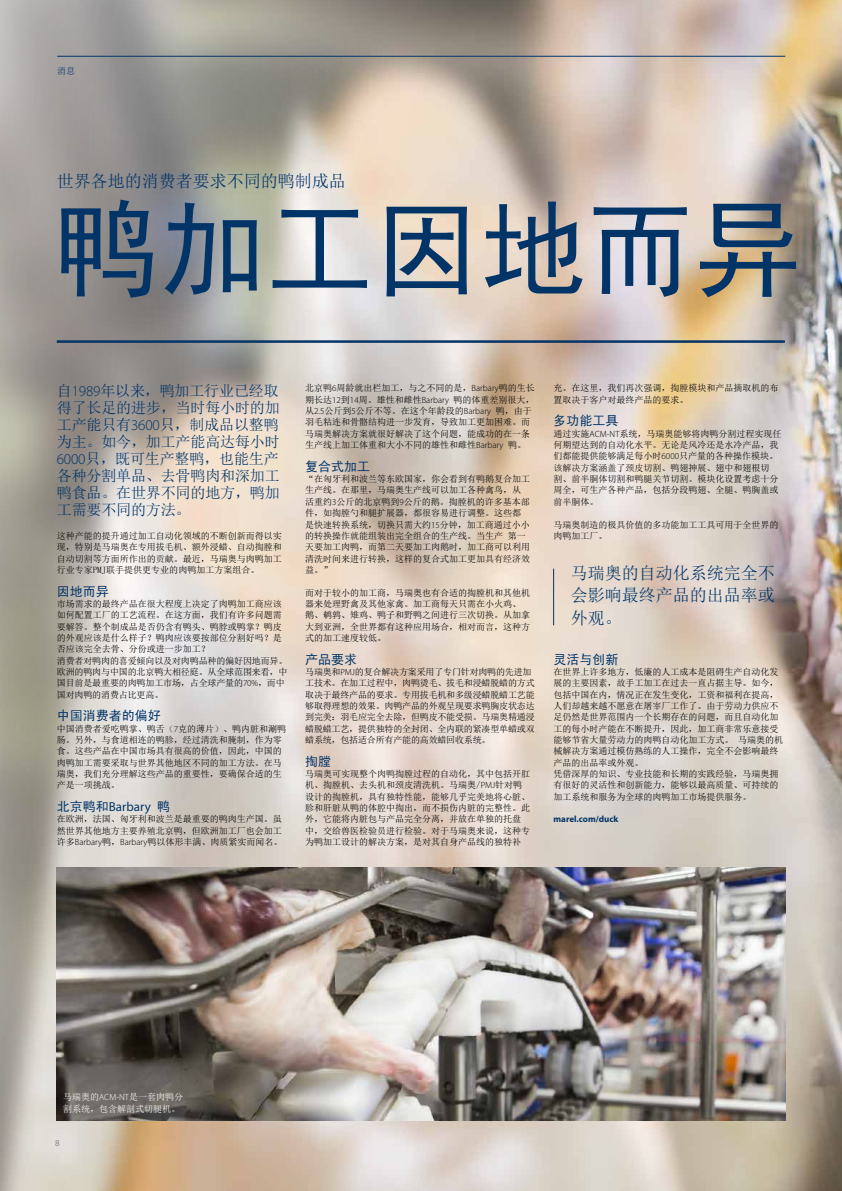
<style>
.page{position:relative;width:842px;height:1191px;background:#fff}
.page>*{position:absolute;margin:0;border:0;box-sizing:border-box;transform-origin:0 0}
.t1{font:107.8px "Sim Hei";letter-spacing:-.01em;color:#023467}
.t2{font:17px/22.7px "Sim Sun";color:#023467;text-align:justify}
.t3{font:15px/17px "Sim Sun";letter-spacing:-.01em;color:#023467;text-align:justify}
.t4{font:13px "Sim Hei";color:#023467}
.t5{font:13px "Myriad Pro";color:#023467}
.t6{font:9px/11.3px "Sim Sun";color:#000}
.t7{font:9px/11.3px "Sim Sun";letter-spacing:-.02em;color:#000}
.t8{font:9px/11.3px "Sim Sun";color:#fff}
.t9{font:700 9px "Myriad Pro";color:#023467}
.t10{font:9px "Sim Sun";color:#023467}
.t11{font:9px "Myriad Pro";color:#808b94}
.s1{font-family:"Myriad Pro";font-weight:300}
.s2{font-family:"Sim Hei"}
</style>
<div class="page">
<img style="left:0;top:0;width:842px;height:1191px">
<img style="left:57px;top:868px;width:728px;height:252px">
<hr style="left:57px;top:56px;width:728px;height:1px;background:#023467">
<hr style="left:57px;top:340px;width:728px;height:3px;background:#023467">
<hr style="left:553px;top:568px;width:1px;height:57px;background:#023467">
<p class="t10" style="left:57px;top:66px;width:19px">消息</p>
<h2 class="t2" style="left:57px;top:170px;width:290px">世界各地的消费者要求不同的鸭制成品</h2>
<h1 class="t1" style="left:53px;top:195px;width:750px">鸭加工因地而异</h1>
<h3 class="t3" style="left:57px;top:381px;width:224px">自<span class="s1">1989</span>年以来，鸭加工行业已经取得了长足的进步，当时每小时的加工产能只有<span class="s1">3600</span>只，制成品以整鸭为主。如今，加工产能高达每小时<span class="s1">6000</span>只，既可生产整鸭，也能生产各种分割单品、去骨鸭肉和深加工鸭食品。在世界不同的地方，鸭加工需要不同的方法。</h3>
<p class="t6" style="left:57px;top:530px;width:227px;text-align:justify">这种产能的提升通过加工自动化领域的不断创新而得以实现，特别是马瑞奥在专用拔毛机、额外浸蜡、自动掏膛和自动切割等方面所作出的贡献。最近，马瑞奥与肉鸭加工行业专家PMJ联手提供更专业的肉鸭加工方案组合。</p>
<h3 class="t4" style="left:57px;top:584px;width:54px">因地而异</h3>
<p class="t6" style="left:57px;top:598px;width:232px">市场需求的最终产品在很大程度上决定了肉鸭加工商应该如何配置工厂的工艺流程。在这方面，我们有许多问题需要解答。整个制成品是否仍含有鸭头、鸭脖或鸭掌？鸭皮的外观应该是什么样子？鸭肉应该要按部位分割好吗？是否应该完全去骨、分份或进一步加工？<br>消费者对鸭肉的喜爱倾向以及对肉鸭品种的偏好因地而异。欧洲的鸭肉与中国的北京鸭大相径庭。从全球范围来看，中国目前是最重要的肉鸭加工市场，占全球产量的<span class="s1">70%</span>，而中国对肉鸭的消费占比更高。</p>
<h3 class="t4" style="left:57px;top:709px;width:106px">中国消费者的偏好</h3>
<p class="t6" style="left:57px;top:723px;width:231px">中国消费者爱吃鸭掌、鸭舌（<span class="s1">7</span>克的薄片）、鸭内脏和涮鸭肠。另外，与食道相连的鸭胗，经过清洗和腌制，作为零食。这些产品在中国市场具有很高的价值，因此，中国的肉鸭加工需要采取与世界其他地区不同的加工方法。在马瑞奥，我们充分理解这些产品的重要性，要确保合适的生产是一项挑战。</p>
<h3 class="t5" style="left:57px;top:798px;width:115px"><span class="s2">北京鸭和</span>Barbary <span class="s2">鸭</span></h3>
<p class="t6" style="left:57px;top:813px;width:227px;text-align:justify">在欧洲，法国、匈牙利和波兰是最重要的鸭肉生产国。虽然世界其他地方主要养殖北京鸭，但欧洲加工厂也会加工许多<span class="s1">Barbary</span>鸭，<span class="s1">Barbary</span>鸭以体形丰满、肉质紧实而闻名。</p>
<p class="t6" style="left:305px;top:382px;width:231px">北京鸭<span class="s1">6</span>周龄就出栏加工，与之不同的是，<span class="s1">Barbary</span>鸭的生长期长达<span class="s1">12</span>到<span class="s1">14</span>周。雄性和雌性<span class="s1">Barbary</span> 鸭的体重差别很大，从<span class="s1">2.5</span>公斤到<span class="s1">5</span>公斤不等。在这个年龄段的<span class="s1">Barbary</span> 鸭，由于羽毛粘连和骨骼结构进一步发育，导致加工更加困难。而马瑞奥解决方案就很好解决了这个问题，能成功的在一条生产线上加工体重和大小不同的雄性和雌性<span class="s1">Barbary</span> 鸭。</p>
<h3 class="t4" style="left:305px;top:459px;width:66px">复合式加工</h3>
<p class="t6" style="left:305px;top:473px;width:226px">“在匈牙利和波兰等东欧国家，你会看到有鸭鹅复合加工生产线。在那里，马瑞奥生产线可以加工各种禽鸟，从活重约<span class="s1">3</span>公斤的北京鸭到<span class="s1">9</span>公斤的鹅。掏膛机的许多基本部件，如掏膛勺和腿扩展器，都很容易进行调整。这些都是快速转换系统，切换只需大约<span class="s1">15</span>分钟，加工商通过小小的转换操作就能组装出完全组合的生产线。当生产 第一天要加工肉鸭，而第二天要加工肉鹅时，加工商可以利用清洗时间来进行转换，这样的复合式加工更加具有经济效益。”</p>
<p class="t6" style="left:305px;top:586px;width:226px">而对于较小的加工商，马瑞奥也有合适的掏膛机和其他机器来处理野禽及其他家禽。加工商每天只需在小火鸡、鹅、鹌鹑、雉鸡、鸭子和野鸭之间进行三次切换。从加拿大到亚洲，全世界都有这种应用场合，相对而言，这种方式的加工速度较低。</p>
<h3 class="t4" style="left:305px;top:652px;width:53px">产品要求</h3>
<p class="t7" style="left:305px;top:666px;width:231px">马瑞奥和<span class="s1">PMJ</span>的复合解决方案采用了专门针对肉鸭的先进加工技术。在加工过程中，肉鸭烫毛、拔毛和浸蜡脱蜡的方式取决于最终产品的要求。专用拔毛机和多级浸蜡脱蜡工艺能够取得理想的效果。肉鸭产品的外观呈现要求鸭胸皮状态达到完美：羽毛应完全去除，但鸭皮不能受损。马瑞奥精通浸蜡脱蜡工艺，提供独特的全封闭、全内联的紧凑型单蜡或双蜡系统，包括适合所有产能的高效蜡回收系统。</p>
<h3 class="t4" style="left:305px;top:754px;width:27px">掏膛</h3>
<p class="t6" style="left:305px;top:768px;width:226px">马瑞奥可实现整个肉鸭掏膛过程的自动化，其中包括开肛机、掏膛机、去头机和颈皮清洗机。马瑞奥/<span class="s1">PMJ</span>针对鸭设计的掏膛机，具有独特性能，能够几乎完美地将心脏、胗和肝脏从鸭的体腔中掏出，而不损伤内脏的完整性。此外，它能将内脏包与产品完全分离，并放在单独的托盘中，交给兽医检验员进行检验。对于马瑞奥来说，这种专为鸭加工设计的解决方案，是对其自身产品线的独特补</p>
<p class="t6" style="left:553px;top:382px;width:226px">充。在这里，我们再次强调，掏膛模块和产品摘取机的布置取决于客户对最终产品的要求。</p>
<h3 class="t4" style="left:553px;top:414px;width:66px">多功能工具</h3>
<p class="t6" style="left:553px;top:428px;width:229px">通过实施<span class="s1">ACM-NT</span>系统，马瑞奥能够将肉鸭分割过程实现任何期望达到的自动化水平。无论是风冷还是水冷产品，我们都能提供能够满足每小时<span class="s1">6000</span>只产量的各种操作模块。该解决方案涵盖了颈皮切割、鸭翅抻展、翅中和翅根切<br>割、前半胴体切割和鸭腿关节切割。模块化设置考虑十分周全，可生产各种产品，包括分段鸭翅、全腿、鸭胸盖或前半胴体。</p>
<p class="t6" style="left:553px;top:518px;width:226px">马瑞奥制造的极具价值的多功能加工工具可用于全世界的肉鸭加工厂。</p>
<h2 class="t2" style="left:571px;top:561px;width:205px">马瑞奥的自动化系统完全不会影响最终产品的出品率或外观。</h2>
<h3 class="t4" style="left:553px;top:652px;width:66px">灵活与创新</h3>
<p class="t6" style="left:553px;top:666px;width:231px">在世界上许多地方，低廉的人工成本是阻碍生产自动化发展的主要因素，故手工加工在过去一直占据主导。如今，包括中国在内，情况正在发生变化，工资和福利在提高，人们却越来越不愿意在屠宰厂工作了。由于劳动力供应不足仍然是世界范围内一个长期存在的问题，而且自动化加工的每小时产能在不断提升，因此，加工商非常乐意接受能够节省大量劳动力的肉鸭自动化加工方式。 马瑞奥的机械解决方案通过模仿熟练的人工操作，完全不会影响最终产品的出品率或外观。<br>凭借深厚的知识、专业技能和长期的实践经验，马瑞奥拥有很好的灵活性和创新能力，能够以最高质量、可持续的加工系统和服务为全球的肉鸭加工市场提供服务。</p>
<p class="t9" style="left:553px;top:813px;width:66px">marel.com/duck</p>
<p class="t8" style="left:63px;top:1091px;width:121px">马瑞奥的<span class="s1">ACM-NT</span>是一套肉鸭分割系统，包含解剖式切腿机。</p>
<p class="t11" style="left:55px;top:1137px;width:6px">8</p>
</div>
